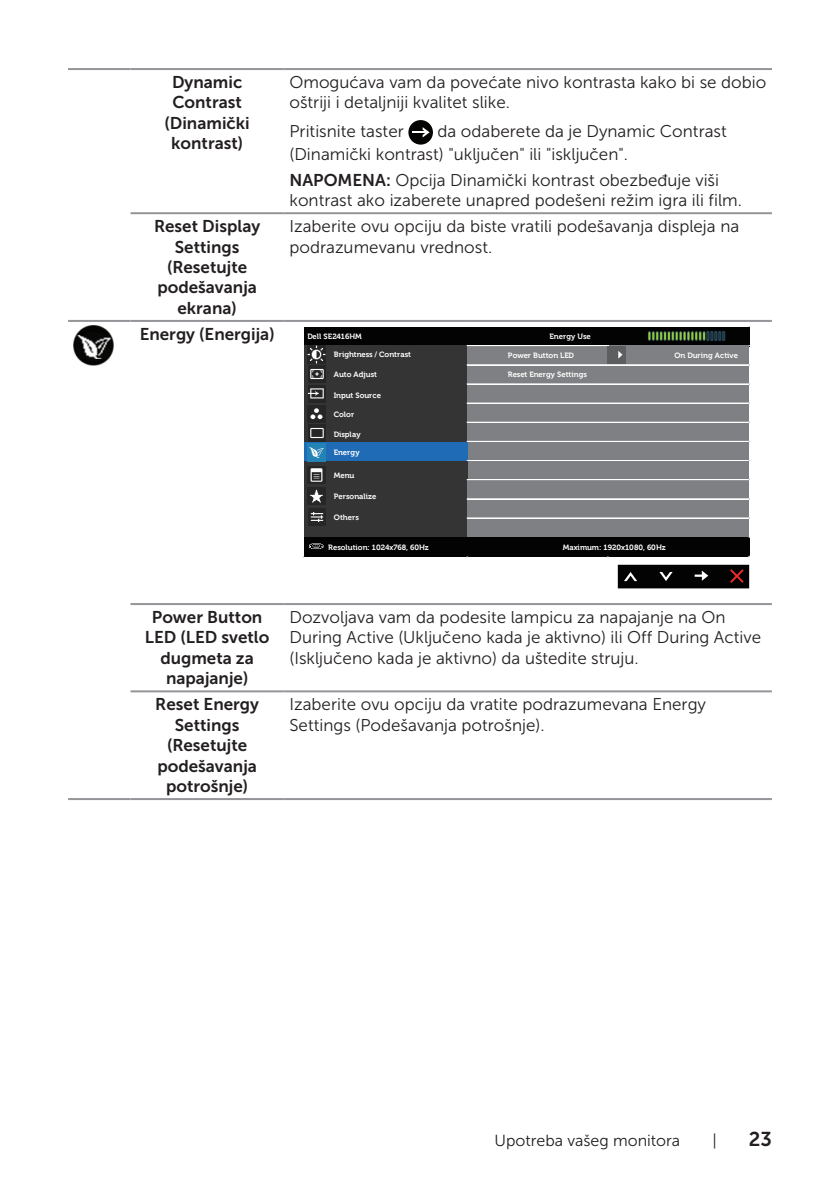
<style>
.page{position:relative;width:840px;height:1191px;background:#fff}
.page>*{position:absolute;margin:0;border:0;box-sizing:border-box;transform-origin:0 0}
.t1{font:20px "Museo Sans For Dell 700";color:#231f20}
.text_OSD_table{font:17px/20.4px "Museo Sans For Dell 300";color:#231f20}
.text_OSD_table-2{font:17px/20.4px "Museo Sans For Dell 700";color:#231f20;text-align:center}
.t2{font:16px "Museo Sans For Dell 300";color:#231f20}
.t3{font:700 7.6px "Museo For Dell";letter-spacing:.005em;color:#fff}
.s1{font-family:"Museo Sans For Dell 700"}
</style>
<div class="page">
<hr style="left:68px;top:68px;width:62px;height:2px;background:#939598">
<hr style="left:130px;top:68px;width:153px;height:2px;background:#939598">
<hr style="left:283px;top:68px;width:488px;height:2px;background:#939598">
<hr style="left:130px;top:212px;width:153px;height:2px;background:#939598">
<hr style="left:283px;top:212px;width:488px;height:2px;background:#939598">
<hr style="left:68px;top:320px;width:62px;height:2px;background:#939598">
<hr style="left:130px;top:320px;width:153px;height:2px;background:#939598">
<hr style="left:283px;top:320px;width:488px;height:2px;background:#939598">
<hr style="left:130px;top:603px;width:153px;height:2px;background:#939598">
<hr style="left:283px;top:603px;width:488px;height:2px;background:#939598">
<hr style="left:130px;top:690px;width:153px;height:2px;background:#939598">
<hr style="left:283px;top:690px;width:488px;height:2px;background:#939598">
<hr style="left:68px;top:798px;width:62px;height:2px;background:#939598">
<hr style="left:130px;top:798px;width:153px;height:2px;background:#939598">
<hr style="left:283px;top:798px;width:488px;height:2px;background:#939598">
<div style="left:408px;top:120px;width:24px;height:25px;background:#040503;border-radius:50%"></div>
<svg style="left:412px;top:127px;width:17px;height:10px"></svg>
<img style="left:74px;top:325px;width:39px;height:40px">
<div style="left:617px;top:565px;width:131px;height:23px;background:#030303"></div>
<svg style="left:624px;top:572px;width:13px;height:9px"></svg>
<svg style="left:659px;top:572px;width:13px;height:9px"></svg>
<svg style="left:730px;top:569px;width:13px;height:14px"></svg>
<svg style="left:694px;top:570px;width:14px;height:11px"></svg>
<div style="left:304px;top:327px;width:444px;height:19px;background:#030303"></div>
<div style="left:304px;top:345px;width:163px;height:116px;background:#343434"></div>
<div style="left:467px;top:345px;width:281px;height:116px;background:#7f8083"></div>
<div style="left:304px;top:442px;width:163px;height:20px;background:#1f6bb5"></div>
<div style="left:467px;top:460px;width:281px;height:20px;background:#7f8083"></div>
<div style="left:304px;top:461px;width:163px;height:76px;background:#343434"></div>
<div style="left:467px;top:479px;width:281px;height:58px;background:#7f8083"></div>
<div style="left:304px;top:537px;width:444px;height:20px;background:#030303"></div>
<hr style="left:467px;top:345px;width:141px;height:1px;background:#fff">
<hr style="left:467px;top:364px;width:281px;height:1px;background:#fff">
<hr style="left:467px;top:365px;width:281px;height:1px;background:#fff">
<hr style="left:467px;top:383px;width:281px;height:1px;background:#fff">
<hr style="left:467px;top:384px;width:281px;height:1px;background:#fff">
<hr style="left:467px;top:403px;width:281px;height:1px;background:#fff">
<hr style="left:467px;top:422px;width:281px;height:1px;background:#fff">
<hr style="left:467px;top:441px;width:281px;height:1px;background:#fff">
<hr style="left:467px;top:460px;width:281px;height:1px;background:#fff">
<hr style="left:467px;top:479px;width:281px;height:1px;background:#fff">
<hr style="left:467px;top:498px;width:281px;height:1px;background:#fff">
<hr style="left:467px;top:499px;width:281px;height:1px;background:#fff">
<hr style="left:467px;top:517px;width:281px;height:1px;background:#fff">
<hr style="left:467px;top:518px;width:281px;height:1px;background:#fff">
<img style="left:309px;top:543px;width:14px;height:6px">
<img style="left:647px;top:330px;width:79px;height:12px">
<img style="left:607px;top:346px;width:18px;height:18px">
<img style="left:308px;top:365px;width:17px;height:17px">
<img style="left:308px;top:385px;width:17px;height:18px">
<img style="left:307px;top:425px;width:18px;height:36px">
<img style="left:308px;top:508px;width:17px;height:17px">
<img style="left:308px;top:466px;width:17px;height:17px">
<img style="left:308px;top:487px;width:17px;height:18px">
<img style="left:308px;top:345px;width:17px;height:18px">
<img style="left:307px;top:405px;width:18px;height:17px">
<p class="text_OSD_table-2" style="left:164px;top:72px;width:87px">Dynamic<br>Contrast (Dinamički kontrast)</p>
<p class="text_OSD_table" style="left:289px;top:72px;width:478px">Omogućava vam da povećate nivo kontrasta kako bi se dobio oštriji i detaljniji kvalitet slike.</p>
<p class="text_OSD_table" style="left:289px;top:120px;width:438px;line-height:22.8px;text-indent:148px">da odaberete da je Dynamic Contrast (Dinamički kontrast) "uključen" ili "isključen".</p>
<p class="text_OSD_table" style="left:289px;top:170px;width:454px"><span class="s1">NAPOMENA:</span> Opcija Dinamički kontrast obezbeđuje viši kontrast ako izaberete unapred podešeni režim igra ili film.</p>
<p class="text_OSD_table" style="left:289px;top:121px;width:116px">Pritisnite taster</p>
<p class="text_OSD_table-2" style="left:154px;top:216px;width:108px">Reset Display<br>Settings (Resetujte podešavanja ekrana)</p>
<p class="text_OSD_table" style="left:289px;top:216px;width:451px">Izaberite ovu opciju da biste vratili podešavanja displeja na podrazumevanu vrednost.</p>
<p class="text_OSD_table-2" style="left:140px;top:324px;width:136px">Energy (Energija)</p>
<p class="t3" style="left:507px;top:351px;width:68px">Power Button LED</p>
<p class="t3" style="left:674px;top:351px;width:65px">On During Active</p>
<p class="t3" style="left:507px;top:370px;width:81px">Reset Energy Settings</p>
<p class="t3" style="left:307px;top:332px;width:56px">Dell SE2416HM</p>
<p class="t3" style="left:549px;top:332px;width:43px">Energy Use</p>
<p class="t3" style="left:333px;top:350px;width:78px">Brightness / Contrast</p>
<p class="t3" style="left:333px;top:370px;width:44px">Auto Adjust</p>
<p class="t3" style="left:333px;top:391px;width:49px">Input Source</p>
<p class="t3" style="left:333px;top:410px;width:22px">Color</p>
<p class="t3" style="left:333px;top:430px;width:28px">Display</p>
<p class="t3" style="left:333px;top:448px;width:27px">Energy</p>
<p class="t3" style="left:333px;top:471px;width:22px">Menu</p>
<p class="t3" style="left:333px;top:492px;width:44px">Personalize</p>
<p class="t3" style="left:333px;top:513px;width:27px">Others</p>
<p class="t3" style="left:328px;top:542px;width:102px">Resolution: 1024x768, 60Hz</p>
<p class="t3" style="left:562px;top:542px;width:104px">Maximum: 1920x1080, 60Hz</p>
<p class="text_OSD_table-2" style="left:145px;top:607px;width:126px">Power Button<br>LED (LED svetlo dugmeta za napajanje)</p>
<p class="text_OSD_table" style="left:289px;top:607px;width:473px">Dozvoljava vam da podesite lampicu za napajanje na On<br>During Active (Uključeno kada je aktivno) ili Off During Active (Isključeno kada je aktivno) da uštedite struju.</p>
<p class="text_OSD_table-2" style="left:155px;top:694px;width:105px">Reset Energy<br>Settings (Resetujte podešavanja potrošnje)</p>
<p class="text_OSD_table" style="left:289px;top:694px;width:418px">Izaberite ovu opciju da vratite podrazumevana Energy<br>Settings (Podešavanja potrošnje).</p>
<p class="t2" style="left:494px;top:1131px;width:187px">Upotreba vašeg monitora</p>
<p class="t2" style="left:712px;top:1131px;width:6px">|</p>
<p class="t1" style="left:748px;top:1127px;width:25px">23</p>
</div>
